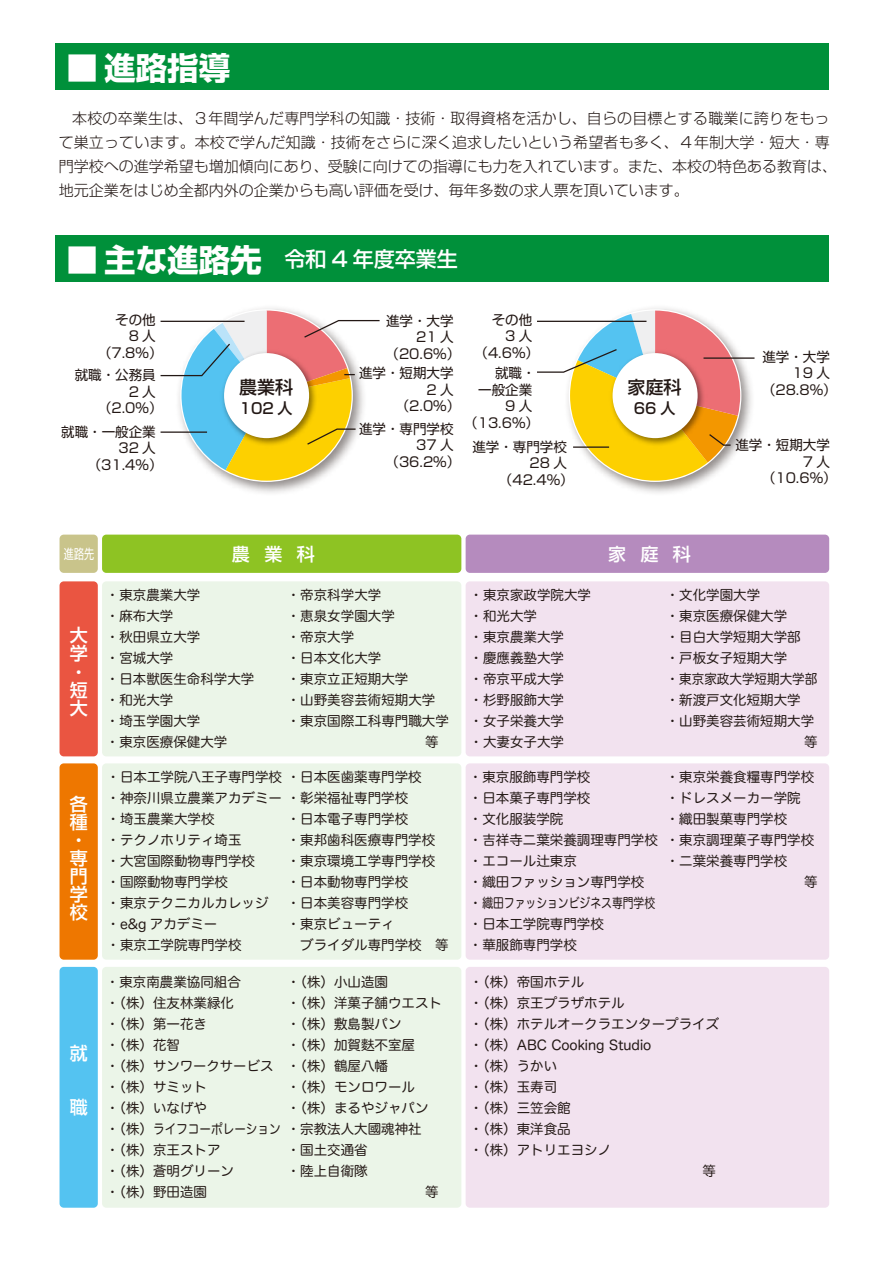
<style>
.page{position:relative;width:893px;height:1263px;background:#fff}
.page>*{position:absolute;margin:0;border:0;box-sizing:border-box;transform-origin:0 0}
.t1{font:700 31.5px "Shin Go Pro";color:#fff}
.t2{font:500 21px "Shin Go Pro";color:#fff}
.t3{font:500 18px/18px "Shin Go Pro";letter-spacing:.8em;color:#fff}
.t4{font:500 18px "Shin Go Pro";color:#231815}
.t5{font:300 15px/24px "Shin Go Pro";color:#231815}
.t6{font:500 15px "Shin Go Pro";color:#231815}
.t7{font:13.5px/21px "Hira Maru Pro N W4";color:#231815}
.t8{font:13.5px "Shin Go Pro";color:#231815}
.t9{font:13.5px "Shin Go Pro";color:#fff;scale:.75 1}
.s1{font-weight:700;font-size:31.5px}
</style>
<div class="page">
<img style="left:615px;top:308px;width:140px;height:185px">
<div style="left:60px;top:535px;width:38px;height:38px;background:#c9c48b;border-radius:4px"></div>
<div style="left:102px;top:535px;width:359px;height:38px;background:#8ec323;border-radius:4px"></div>
<div style="left:466px;top:535px;width:363px;height:38px;background:#b58bbe;border-radius:4px"></div>
<div style="left:60px;top:581px;width:38px;height:175px;background:#ea5541;border-radius:4px"></div>
<div style="left:102px;top:581px;width:359px;height:175px;background:#ebf5e8;border-radius:4px"></div>
<div style="left:466px;top:581px;width:363px;height:175px;background:#f2e2ef;border-radius:4px"></div>
<div style="left:60px;top:763px;width:38px;height:197px;background:#e70;border-radius:4px"></div>
<div style="left:102px;top:763px;width:359px;height:197px;background:#ebf5e8;border-radius:4px"></div>
<div style="left:466px;top:763px;width:363px;height:197px;background:#f2e2ef;border-radius:4px"></div>
<div style="left:60px;top:967px;width:38px;height:241px;background:#54c3f1;border-radius:4px"></div>
<div style="left:102px;top:967px;width:359px;height:241px;background:#ebf5e8;border-radius:4px"></div>
<div style="left:466px;top:967px;width:363px;height:241px;background:#f2e2ef;border-radius:4px"></div>
<div style="left:55px;top:43px;width:774px;height:47px;background:#00903a"></div>
<div style="left:55px;top:235px;width:774px;height:47px;background:#00903a"></div>
<svg style="left:160px;top:311px;width:220px;height:170px"></svg>
<hr style="left:703px;top:357px;width:51px;height:2px;background:#231815">
<svg style="left:537px;top:311px;width:203px;height:170px"></svg>
<p class="t1" style="left:67px;top:43px;width:165px">■ 進路指導</p>
<p class="t5" style="left:59px;top:105px;width:780px;text-indent:13px">本校の卒業生は、３年間学んだ専門学科の知識・技術・取得資格を活かし、自らの目標とする職業に誇りをもって巣立っています。本校で学んだ知識・技術をさらに深く追求したいという希望者も多く、４年制大学・短大・専門学校への進学希望も増加傾向にあり、受験に向けての指導にも力を入れています。また、本校の特色ある教育は、地元企業をはじめ全都内外の企業からも高い評価を受け、毎年多数の求人票を頂いています。</p>
<p class="t2" style="left:67px;top:242px;width:393px"><span class="s1">■ 主な進路先</span> 令和 4 年度卒業生</p>
<p class="t8" style="left:115px;top:308px;width:42px">その他</p>
<p class="t8" style="left:129px;top:325px;width:29px">8人</p>
<p class="t8" style="left:98px;top:341px;width:66px">（7.8％）</p>
<p class="t8" style="left:75px;top:364px;width:82px">就職・公務員</p>
<p class="t8" style="left:129px;top:381px;width:29px">2人</p>
<p class="t8" style="left:98px;top:397px;width:66px">（2.0％）</p>
<p class="t8" style="left:61px;top:421px;width:96px">就職・一般企業</p>
<p class="t8" style="left:118px;top:437px;width:39px">32 人</p>
<p class="t8" style="left:88px;top:454px;width:76px">（31.4％）</p>
<p class="t4" style="left:239px;top:372px;width:55px">農業科</p>
<p class="t6" style="left:240px;top:396px;width:54px">102 人</p>
<p class="t8" style="left:386px;top:309px;width:69px">進学・大学</p>
<p class="t8" style="left:416px;top:326px;width:39px">21 人</p>
<p class="t8" style="left:386px;top:342px;width:76px">（20.6％）</p>
<p class="t8" style="left:359px;top:362px;width:96px">進学・短期大学</p>
<p class="t8" style="left:426px;top:378px;width:29px">2人</p>
<p class="t8" style="left:396px;top:395px;width:66px">（2.0％）</p>
<p class="t8" style="left:359px;top:418px;width:96px">進学・専門学校</p>
<p class="t8" style="left:416px;top:434px;width:39px">37 人</p>
<p class="t8" style="left:386px;top:451px;width:76px">（36.2％）</p>
<p class="t8" style="left:492px;top:308px;width:42px">その他</p>
<p class="t8" style="left:505px;top:325px;width:29px">3人</p>
<p class="t8" style="left:474px;top:341px;width:66px">（4.6％）</p>
<p class="t8" style="left:495px;top:362px;width:42px">就職・</p>
<p class="t8" style="left:478px;top:379px;width:55px">一般企業</p>
<p class="t8" style="left:505px;top:395px;width:29px">9人</p>
<p class="t8" style="left:464px;top:412px;width:76px">（13.6％）</p>
<p class="t8" style="left:472px;top:436px;width:96px">進学・専門学校</p>
<p class="t8" style="left:530px;top:452px;width:39px">28 人</p>
<p class="t8" style="left:499px;top:469px;width:76px">（42.4％）</p>
<p class="t4" style="left:628px;top:372px;width:55px">家庭科</p>
<p class="t6" style="left:634px;top:396px;width:43px">66 人</p>
<p class="t9" style="left:64px;top:543px;width:42px">進路先</p>
<p class="t3" style="left:232px;top:543px;width:84px">農業科</p>
<p class="t3" style="left:608px;top:543px;width:84px">家庭科</p>
<p class="t8" style="left:762px;top:345px;width:69px">進学・大学</p>
<p class="t8" style="left:793px;top:362px;width:39px">19 人</p>
<p class="t8" style="left:762px;top:378px;width:76px">（28.8％）</p>
<p class="t8" style="left:735px;top:434px;width:96px">進学・短期大学</p>
<p class="t8" style="left:803px;top:450px;width:29px">7人</p>
<p class="t8" style="left:762px;top:467px;width:76px">（10.6％）</p>
<p class="t3" style="left:70px;top:624px;width:19px">大学・短大</p>
<p class="t3" style="left:70px;top:793px;width:19px">各種・専門学校</p>
<p class="t3" style="left:70px;top:1041px;width:19px">就</p>
<p class="t3" style="left:70px;top:1095px;width:19px">職</p>
<p class="t7" style="left:106px;top:584px;width:150px">・東京農業大学<br>・麻布大学<br>・秋田県立大学<br>・宮城大学<br>・日本獣医生命科学大学・和光大学<br>・埼玉学園大学<br>・東京医療保健大学</p>
<p class="t7" style="left:287px;top:584px;width:163px">・帝京科学大学<br>・恵泉女学園大学<br>・帝京大学<br>・日本文化大学<br>・東京立正短期大学<br>・山野美容芸術短期大学・東京国際工科専門職大学</p>
<p class="t7" style="left:470px;top:584px;width:123px">・東京家政学院大学・和光大学<br>・東京農業大学<br>・慶應義塾大学<br>・帝京平成大学<br>・杉野服飾大学<br>・女子栄養大学<br>・大妻女子大学</p>
<p class="t7" style="left:666px;top:584px;width:153px">・文化学園大学<br>・東京医療保健大学<br>・目白大学短期大学部・戸板女子短期大学<br>・東京家政大学短期大学部・新渡戸文化短期大学・山野美容芸術短期大学</p>
<p class="t7" style="left:107px;top:766px;width:317px">・日本工学院八王子専門学校・日本医歯薬専門学校・神奈川県立農業アカデミー・彰栄福祉専門学校・埼玉農業大学校<br>・テクノホリティ埼玉<br>・大宮国際動物専門学校<br>・国際動物専門学校<br>・東京テクニカルカレッジ<br>・e&amp;g アカデミー<br>・東京工学院専門学校</p>
<p class="t7" style="left:106px;top:970px;width:317px">・東京南農業協同組合<br>・（株）住友林業緑化<br>・（株）第一花き<br>・（株）花智<br>・（株）サンワークサービス<br>・（株）サミット<br>・（株）いなげや<br>・（株）ライフコーポレーション・宗教法人大國魂神社・（株）京王ストア<br>・（株）蒼明グリーン<br>・（株）野田造園</p>
<p class="t7" style="left:287px;top:808px;width:123px">・日本電子専門学校</p>
<p class="t7" style="left:287px;top:829px;width:150px">・東邦歯科医療専門学校</p>
<p class="t7" style="left:287px;top:850px;width:150px">・東京環境工学専門学校</p>
<p class="t7" style="left:287px;top:871px;width:123px">・日本動物専門学校</p>
<p class="t7" style="left:287px;top:892px;width:123px">・日本美容専門学校</p>
<p class="t7" style="left:287px;top:913px;width:110px">・東京ビューティ</p>
<p class="t7" style="left:300px;top:934px;width:150px">ブライダル専門学校　等</p>
<p class="t7" style="left:287px;top:970px;width:157px">・（株）小山造園<br>・（株）洋菓子舗ウエスト・（株）敷島製パン<br>・（株）加賀麩不室屋<br>・（株）鶴屋八幡<br>・（株）モンロワール<br>・（株）まるやジャパン</p>
<p class="t7" style="left:287px;top:1138px;width:82px">・国土交通省・陸上自衛隊</p>
<p class="t7" style="left:469px;top:766px;width:190px">・東京服飾専門学校<br>・日本菓子専門学校<br>・文化服装学院<br>・吉祥寺二葉栄養調理専門学校・エコール辻東京<br>・織田ファッション専門学校・織田ファッションビジネス専門学校・日本工学院専門学校<br>・華服飾専門学校</p>
<p class="t7" style="left:666px;top:766px;width:150px">・東京栄養食糧専門学校・ドレスメーカー学院・織田製菓専門学校<br>・東京調理菓子専門学校・二葉栄養専門学校</p>
<p class="t7" style="left:470px;top:970px;width:251px">・（株）帝国ホテル<br>・（株）京王プラザホテル<br>・（株）ホテルオークラエンタープライズ・（株）ABC Cooking Studio<br>・（株）うかい<br>・（株）玉寿司<br>・（株）三笠会館<br>・（株）東洋食品<br>・（株）アトリエヨシノ</p>
</div>
